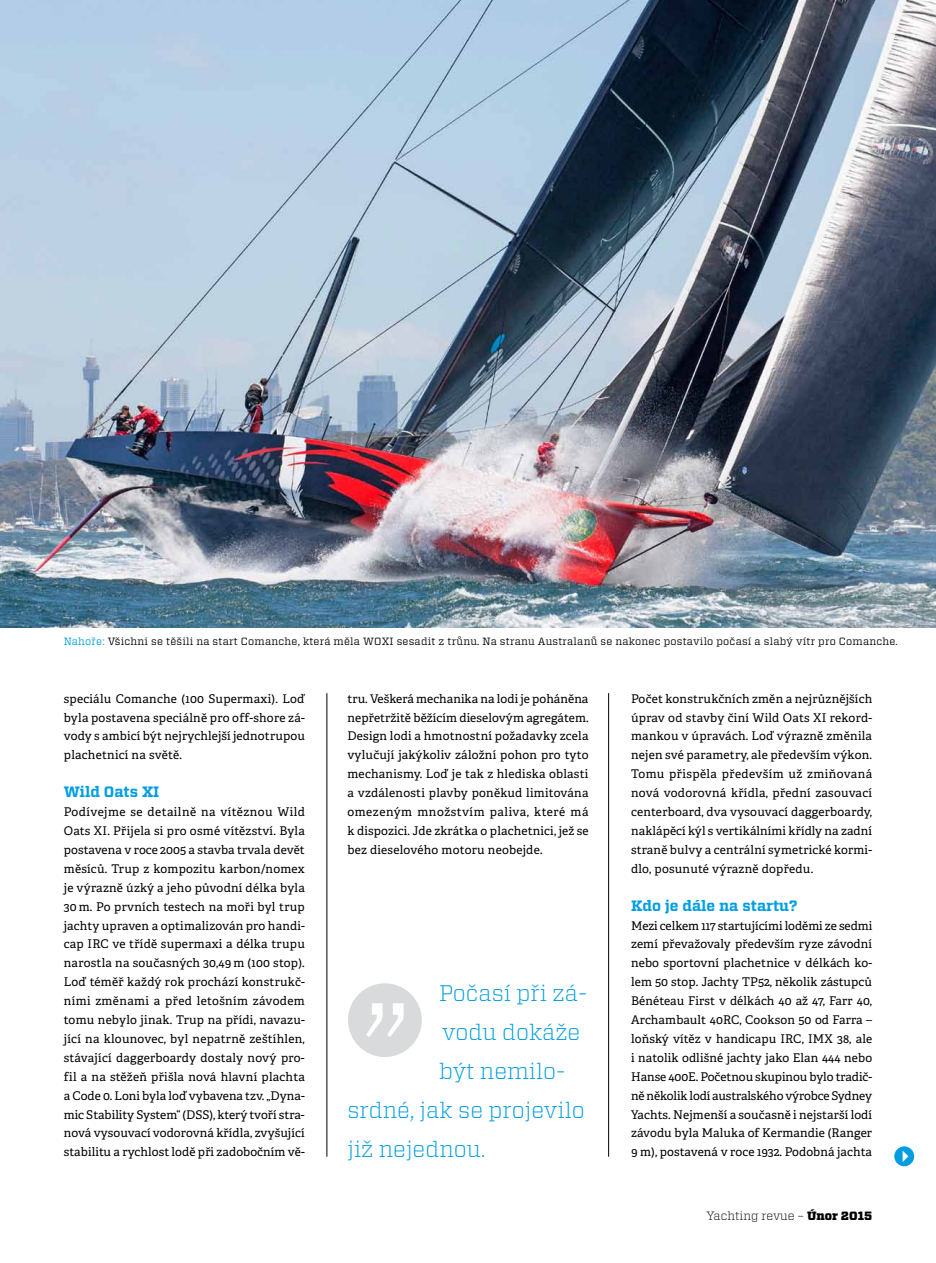
<style>
.page{position:relative;width:936px;height:1263px;background:#fff}
.page>*{position:absolute;margin:0;border:0;box-sizing:border-box;transform-origin:0 0}
.t1{font:300 22.5px "Vitesse";color:#009ee0}
.t2{font:700 15px "Vitesse";color:#009ee0}
.t3{font:12px/18.9px "Adelle";letter-spacing:.01em;color:#000;text-align:justify}
.t4{font:300 12px "Vitesse";color:#000}
.t5{font:10.5px "Vitesse";letter-spacing:.02em;color:#000}
.s1{color:#009ee0}
.s2{font-weight:900}
</style>
<div class="page">
<div style="left:894px;top:1146px;width:20px;height:20px;background:#009ee0;border-radius:50%"></div>
<svg style="left:902px;top:1150px;width:6px;height:12px"></svg>
<img style="left:0;top:0;width:935px;height:627px">
<div style="left:348px;top:983px;width:74px;height:74px;background:#d9dadb;border-radius:50%"></div>
<svg style="left:366px;top:1003px;width:37px;height:34px"></svg>
<hr style="left:326px;top:693px;width:1px;height:464px;background:#000">
<hr style="left:608px;top:693px;width:1px;height:464px;background:#000">
<p class="t5" style="left:64px;top:634px;width:835px"><span class="s1">Nahoře:</span> Všichni se těšili na start Comanche, která měla WOXI sesadit z trůnu. Na stranu Australanů se nakonec postavilo počasí a slabý vítr pro Comanche.</p>
<p class="t3" style="left:64px;top:689px;width:243px">speciálu Comanche (100 Supermaxi). Loď byla postavena speciálně pro off-shore zá&shy;vody s ambicí být nejrychlejší jednotrupou plachetnicí na světě.</p>
<p class="t2" style="left:64px;top:782px;width:97px">Wild Oats XI</p>
<p class="t3" style="left:64px;top:802px;width:243px">Podívejme se detailně na vítěznou Wild Oats XI. Přijela si pro osmé vítězství. Byla postavena v roce 2005 a stavba trvala devět měsíců. Trup z kompozitu karbon/nomex je výrazně úzký a jeho původní délka byla 30 m. Po prvních testech na moři byl trup jachty upraven a optimalizován pro handi&shy;cap IRC ve třídě supermaxi a délka trupu narostla na současných 30,49 m (100 stop).<br>Loď téměř každý rok prochází konstrukč&shy;ními změnami a před letošním závodem tomu nebylo jinak. Trup na přídi, navazu&shy;jící na klounovec, byl nepatrně zeštíhlen, stávající daggerboardy dostaly nový pro&shy;fil a na stěžeň přišla nová hlavní plachta a Code 0. Loni byla loď vybavena tzv. „Dyna&shy;mic Stability System“ (DSS), který tvoří stra&shy;nová vysouvací vodorovná křídla, zvyšující stabilitu a rychlost lodě při zadobočním vě-</p>
<p class="t3" style="left:347px;top:689px;width:243px">tru. Veškerá mechanika na lodi je poháněna nepřetržitě běžícím dieselovým agregátem.<br>Design lodi a hmotnostní požadavky zcela vylučují jakýkoliv záložní pohon pro tyto mechanismy. Loď je tak z hlediska oblasti a vzdálenosti plavby poněkud limitována omezeným množstvím paliva, které má k dispozici. Jde zkrátka o plachetnici, jež se bez dieselového motoru neobejde.</p>
<p class="t3" style="left:631px;top:689px;width:243px">Počet konstrukčních změn a nejrůznějších úprav od stavby činí Wild Oats XI rekord&shy;mankou v úpravách. Loď výrazně změnila nejen své parametry, ale především výkon.<br>Tomu přispěla především už zmiňovaná nová vodorovná křídla, přední zasouvací centerboard, dva vysouvací daggerboardy, naklápěcí kýl s vertikálními křídly na zadní straně bulvy a centrální symetrické kormi&shy;dlo, posunuté výrazně dopředu.</p>
<p class="t2" style="left:631px;top:895px;width:168px">Kdo je dále na startu?</p>
<p class="t3" style="left:631px;top:916px;width:243px">Mezi celkem 117 startujícími loděmi ze sedmi zemí převažovaly především ryze závodní nebo sportovní plachetnice v délkách ko&shy;lem 50 stop. Jachty TP52, několik zástupců Bénéteau First v délkách 40 až 47, Farr 40, Archambault 40RC, Cookson 50 od Farra – loňský vítěz v handicapu IRC, IMX 38, ale i natolik odlišné jachty jako Elan 444 nebo Hanse 400E. Početnou skupinou bylo tradič&shy;ně několik lodí australského výrobce Sydney Yachts. Nejmenší a současně i nejstarší lodí závodu byla Maluka of Kermandie (Ranger 9 m), postavená v roce 1932. Podobná jachta</p>
<h1 class="t1" style="left:439px;top:978px;width:150px">Počasí při zá-</h1>
<h1 class="t1" style="left:442px;top:1017px;width:140px">vodu dokáže</h1>
<h1 class="t1" style="left:439px;top:1056px;width:128px">být nemilo-</h1>
<h1 class="t1" style="left:347px;top:1095px;width:239px">srdné, jak se projevilo</h1>
<h1 class="t1" style="left:347px;top:1134px;width:139px">již nejednou.</h1>
<p class="t4" style="left:706px;top:1208px;width:167px">Yachting revue – <span class="s2">Únor 2015</span></p>
</div>
